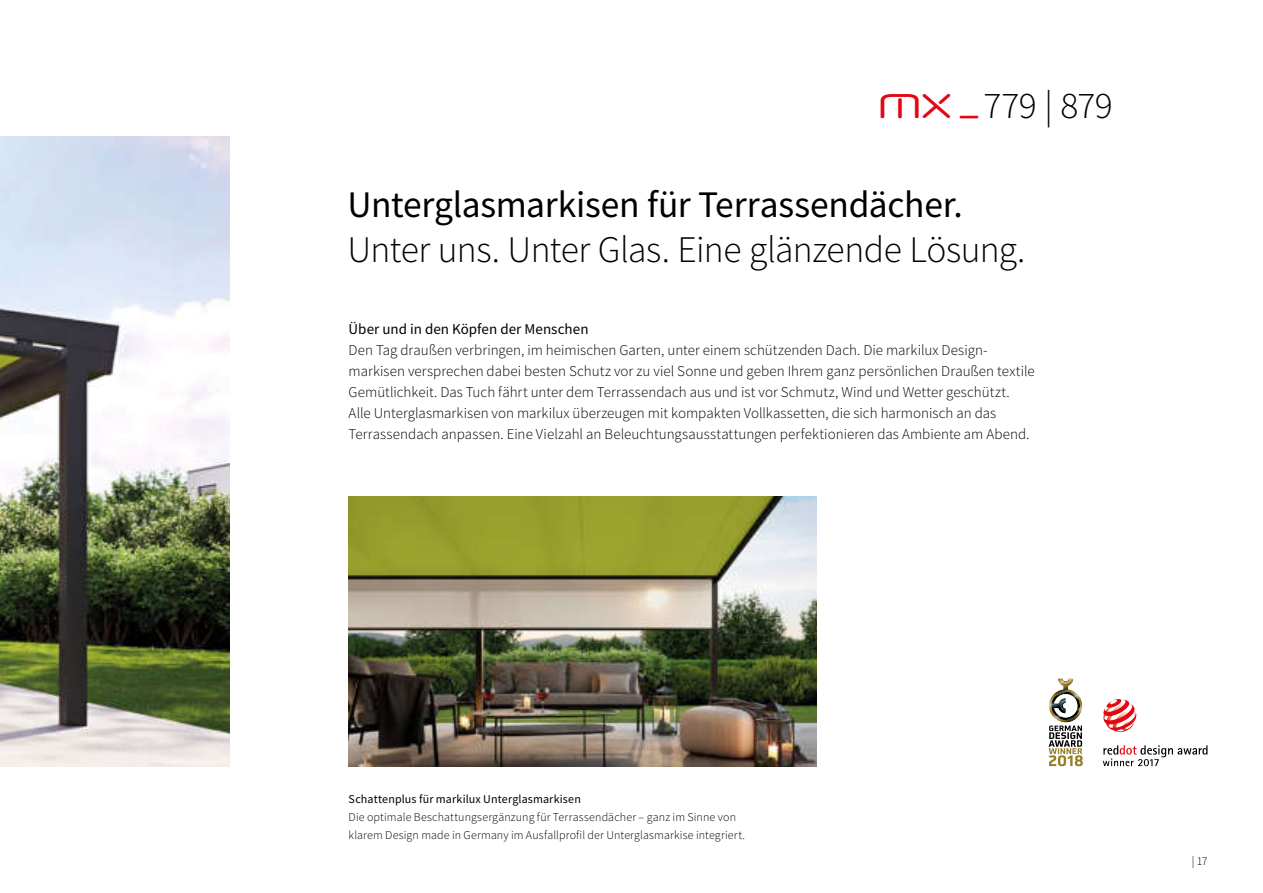
<style>
.page{position:relative;width:1263px;height:893px;background:#fff}
.page>*{position:absolute;margin:0;border:0;box-sizing:border-box;transform-origin:0 0}
.t1{font:300 37.5px "Source Sans Pro";letter-spacing:-.02em;color:#000}
.t2{font:37.5px "Source Sans Pro";letter-spacing:-.005em;color:#000}
.t3{font:300 15px/21px "Source Sans Pro";color:#000}
.t4{font:15px "Source Sans Pro";letter-spacing:.005em;color:#000}
.t5{font:300 12px/18px "Source Sans Pro";letter-spacing:.01em;color:#000}
.t6{font:12px "Source Sans Pro";letter-spacing:.01em;color:#000}
.s1{font-family:"Neuropol Nova Rg";font-weight:400;font-size:33.45px;color:#e30613}
</style>
<div class="page">
<svg style="left:1048px;top:678px;width:35px;height:88px"></svg>
<svg style="left:1103px;top:699px;width:33px;height:33px"></svg>
<svg style="left:1103px;top:745px;width:104px;height:21px"></svg>
<img style="left:0;top:136px;width:230px;height:630px">
<img style="left:349px;top:496px;width:467px;height:270px">
<h1 class="t1" style="left:878px;top:88px;width:236px"><span class="s1">MX </span><sub>–</sub>779 | 879</h1>
<h1 class="t2" style="left:348px;top:187px;width:617px">Unterglasmarkisen für Terrassendächer.</h1>
<h1 class="t1" style="left:348px;top:232px;width:679px">Unter uns. Unter Glas. Eine glänzende Lösung.</h1>
<p class="t4" style="left:349px;top:322px;width:241px">Über und in den Köpfen der Menschen</p>
<p class="t3" style="left:349px;top:340px;width:688px">Den Tag draußen verbringen, im heimischen Garten, unter einem schützenden Dach. Die markilux Design&shy;markisen ver sprechen dabei besten Schutz vor zu viel Sonne und geben Ihrem ganz persönlichen Draußen textile Gemütlichkeit. Das Tuch fährt unter dem Terrassendach aus und ist vor Schmutz, Wind und Wetter geschützt.<br>Alle Unterglasmarkisen von markilux über zeugen mit kompakten Vollkassetten, die sich harmonisch an das Terrassendach anpassen. Eine Vielzahl an Beleuchtungsausstattungen perfektionieren das Ambiente am Abend.</p>
<p class="t6" style="left:349px;top:793px;width:234px">Schattenplus für markilux Unterglasmarkisen</p>
<p class="t5" style="left:349px;top:808px;width:398px">Die optimale Beschattungsergänzung für Terrassendächer – ganz im Sinne von klarem Design made in Germany im Ausfallprofil der Unterglasmarkise integriert.</p>
<p class="t5" style="left:1192px;top:853px;width:18px">| 17</p>
</div>
